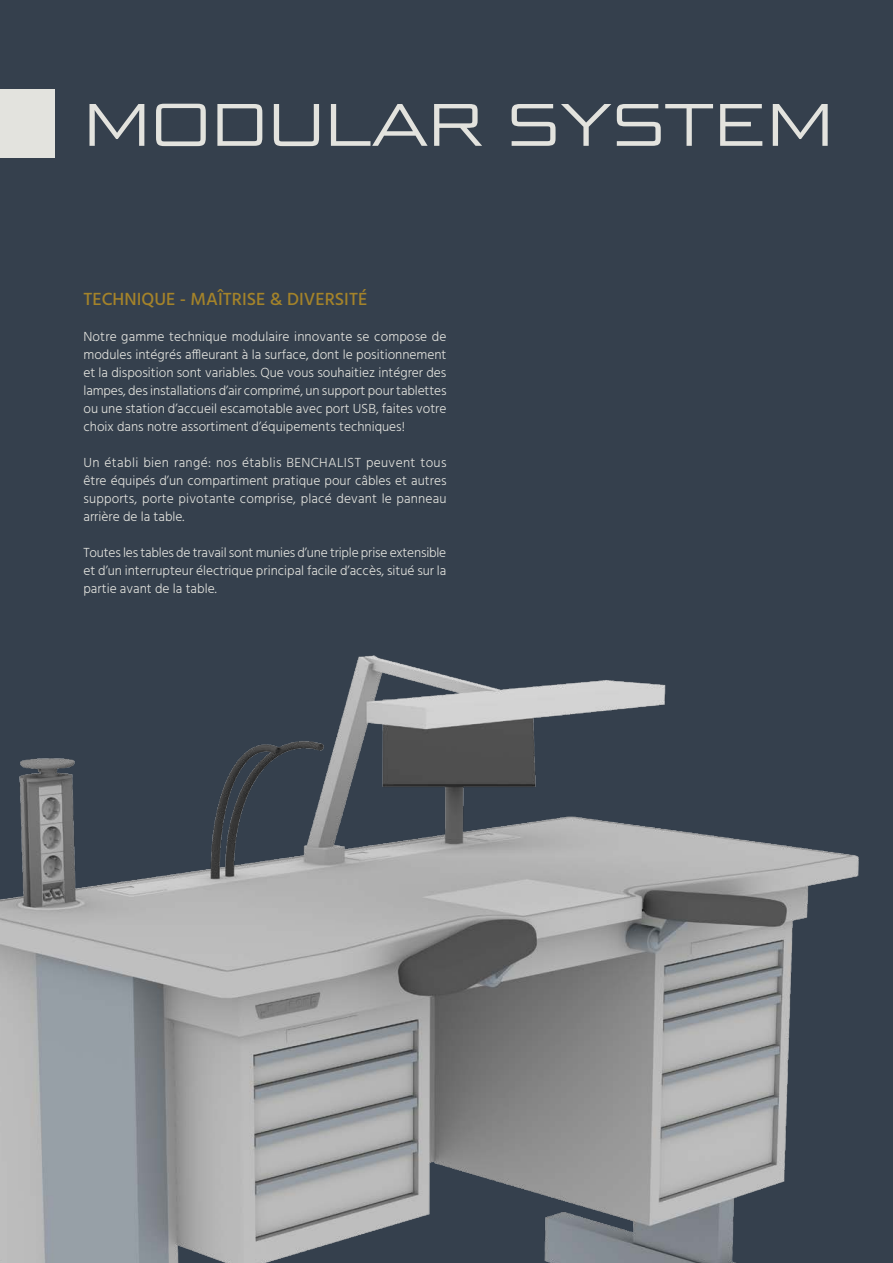
<style>
.page{position:relative;width:893px;height:1263px;background:#35404d}
.page>*{position:absolute;margin:0;border:0;box-sizing:border-box;transform-origin:0 0}
.t1{font:60px "Bunken Tech Sans Std Wide";color:#e3e3de}
.t2{font:500 18px "Hind";color:#a4832a}
.t3{font:300 13.5px/18px "Hind";color:#e3e3de;text-align:justify}
</style>
<div class="page">
<img style="left:0;top:655px;width:859px;height:608px">
<div style="left:0;top:89px;width:54px;height:68px;background:#e3e3de"></div>
<h1 class="t1" style="left:83px;top:88px;width:752px">MODULAR SYSTEM</h1>
<h2 class="t2" style="left:83px;top:286px;width:285px">TECHNIQUE - MAÎTRISE &amp; DIVERSITÉ</h2>
<p class="t3" style="left:83px;top:328px;width:365px">Notre gamme technique modulaire innovante se compose de modules intégrés affleurant à la surface, dont le positionnement et la disposition sont variables. Que vous souhaitiez intégrer des lampes, des installations d’air comprimé, un support pour tablettes ou une station d’accueil escamotable avec port USB, faites votre choix dans notre assortiment d’équipements techniques!</p>
<p class="t3" style="left:83px;top:454px;width:365px">Un établi bien rangé: nos établis BENCHALIST peuvent tous être équipés d’un compartiment pratique pour câbles et autres supports, porte pivotante comprise, placé devant le panneau arrière de la table.</p>
<p class="t3" style="left:83px;top:544px;width:364px">Toutes les tables de travail sont munies d’une triple prise extensible et d’un interrupteur électrique principal facile d’accès, situé sur la partie avant de la table.</p>
</div>
